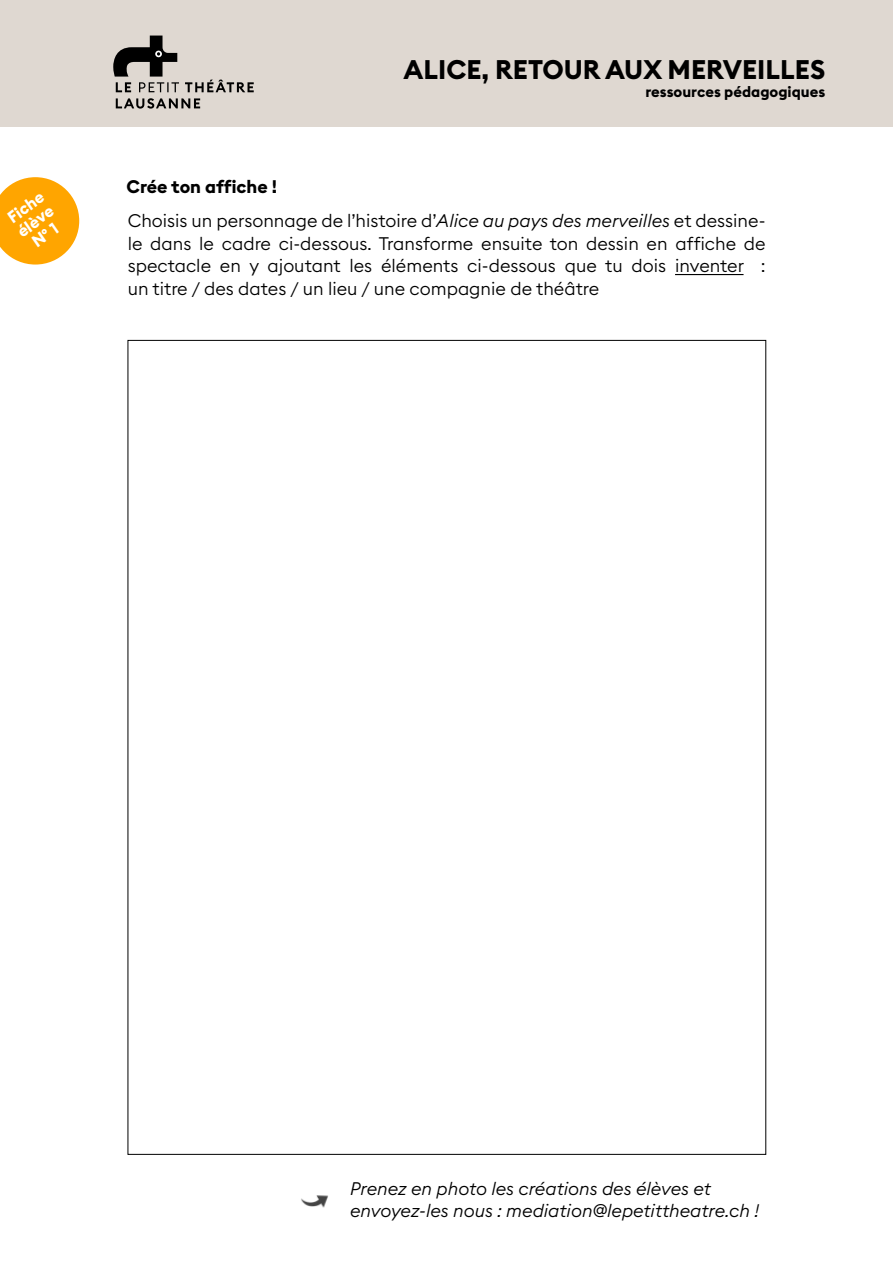
<style>
.page{position:relative;width:893px;height:1263px;background:#fff}
.page>*{position:absolute;margin:0;border:0;box-sizing:border-box;transform-origin:0 0}
.t1{font:700 26.55px "Euclid Square";color:#000}
.t2{font:300 18px/22.5px "Euclid Square";color:#000;text-align:justify}
.t3{font:italic 300 18px/22.4px "Euclid Square";color:#000}
.t4{font:700 18px "Euclid Square";color:#000}
.t5{font:700 16.5px/16.8px "Euclid Square";color:#fff;text-align:center}
.t6{font:700 15px "Euclid Square";color:#000}
.s1{font-style:italic}
</style>
<div class="page">
<div style="left:0;top:0;width:893px;height:127px;background:#dfd8d1"></div>
<svg style="left:116px;top:98px;width:84px;height:11px"></svg>
<svg style="left:113px;top:36px;width:141px;height:56px"></svg>
<svg style="left:0;top:177px;width:79px;height:88px"></svg>
<hr style="left:675px;top:274px;width:68px;height:1px;background:#000">
<img style="left:301px;top:1195px;width:27px;height:13px">
<p class="t5" style="left:4px;top:214px;width:43px;rotate:-37deg">Fiche élève<br>Nº 1</p>
<p class="t4" style="left:126px;top:175px;width:152px">Crée ton affiche !</p>
<h1 class="t1" style="left:404px;top:53px;width:423px">ALICE, RETOUR AUX MERVEILLES</h1>
<p class="t6" style="left:645px;top:82px;width:181px">ressources pédagogiques</p>
<p class="t2" style="left:128px;top:209px;width:639px">Choisis un personnage de l’histoire d’<span class="s1">Alice au pays des merveilles</span> et dessine&shy;le dans le cadre ci-dessous. Transforme ensuite ton dessin en affiche de spectacle en y ajoutant les éléments ci-dessous que tu dois inventer : un titre / des dates / un lieu / une compagnie de théâtre</p>
<p class="t3" style="left:350px;top:1177px;width:411px">Prenez en photo les créations des élèves et envoyez-les nous : mediation@lepetittheatre.ch !</p>
</div>
